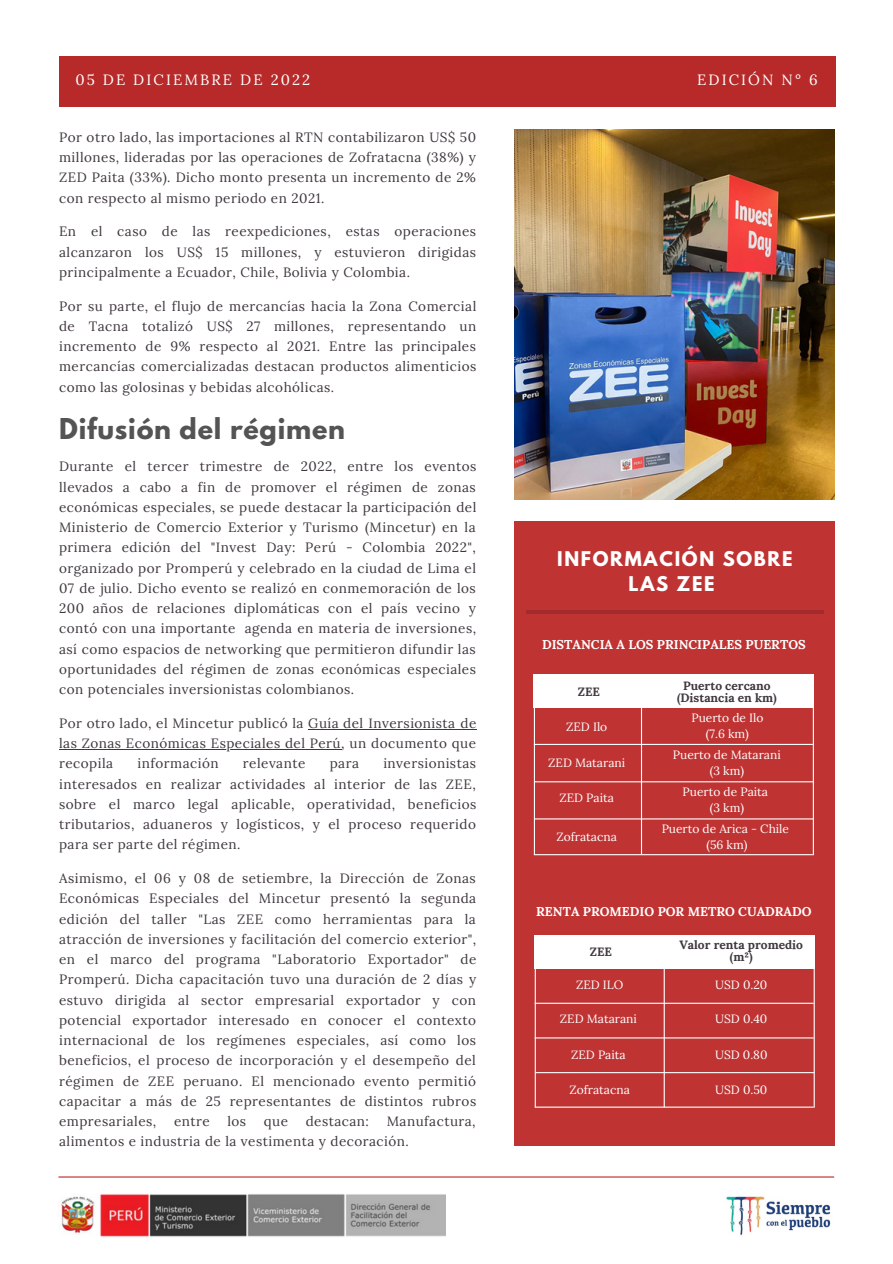
<style>
.page{position:relative;width:893px;height:1264px;background:#fff}
.page>*{position:absolute;margin:0;border:0;box-sizing:border-box;transform-origin:0 0}
.t1{font:700 25.5px "League Spartan";letter-spacing:.03em;color:#545454}
.t2{font:700 18px/24.8px "League Spartan";letter-spacing:.095em;color:#fff;text-align:center}
.t3{font:14.85px "Lora";letter-spacing:.14em;color:#fff}
.t4{font:13.5px/20.2px "Lora";letter-spacing:.035em;color:#3f363e;text-align:justify}
.t5{font:700 12.75px "Lora";color:#fff}
.t6{font:12px/16px "Lora";color:#fff;text-align:center}
.t7{font:700 12px/12px "Lora";color:#3f363e;text-align:center}
</style>
<div class="page">
<div style="left:59px;top:56px;width:776px;height:51px;background:#b82929"></div>
<hr style="left:59px;top:1176px;width:774px;height:1px;background:#b82929">
<img style="left:58px;top:1194px;width:387px;height:43px">
<img style="left:514px;top:129px;width:320px;height:370px">
<img style="left:726px;top:1196px;width:105px;height:39px">
<div style="left:514px;top:521px;width:320px;height:624px;background:#bf3333"></div>
<hr style="left:526px;top:610px;width:297px;height:4px;background:#a32b2b">
<div style="left:534px;top:935px;width:280px;height:34px;background:#fff"></div>
<hr style="left:534px;top:1002px;width:279px;height:1px;background:#fff">
<hr style="left:534px;top:1037px;width:279px;height:1px;background:#fff">
<hr style="left:535px;top:1072px;width:279px;height:1px;background:#fff">
<hr style="left:534px;top:1106px;width:279px;height:1px;background:#fff">
<hr style="left:813px;top:935px;width:1px;height:172px;background:#fff">
<hr style="left:663px;top:937px;width:1px;height:170px;background:#fff">
<hr style="left:534px;top:936px;width:2px;height:171px;background:#fff">
<hr style="left:534px;top:674px;width:1px;height:180px;background:#fff">
<div style="left:534px;top:674px;width:279px;height:34px;background:#fff"></div>
<hr style="left:534px;top:743px;width:278px;height:2px;background:#fff">
<hr style="left:534px;top:781px;width:279px;height:1px;background:#fff">
<hr style="left:534px;top:818px;width:279px;height:1px;background:#fff">
<hr style="left:534px;top:854px;width:278px;height:1px;background:#fff">
<hr style="left:812px;top:675px;width:1px;height:180px;background:#fff">
<hr style="left:641px;top:676px;width:1px;height:178px;background:#fff">
<hr style="left:308px;top:728px;width:35px;height:1px;background:#3f363e">
<hr style="left:343px;top:728px;width:134px;height:1px;background:#3f363e">
<hr style="left:59px;top:749px;width:282px;height:1px;background:#3f363e">
<p class="t3" style="left:75px;top:70px;width:236px">05 DE DICIEMBRE DE 2022</p>
<p class="t3" style="left:697px;top:70px;width:122px">EDICIÓN N° 6</p>
<p class="t4" style="left:59px;top:127px;width:418px">Por otro lado, las importaciones al RTN contabilizaron US$ 50 millones, lideradas por las operaciones de Zofratacna (38%) y ZED Paita (33%). Dicho monto presenta un incremento de 2% con respecto al mismo periodo en 2021.</p>
<p class="t4" style="left:59px;top:221px;width:418px">En el caso de las reexpediciones, estas operaciones alcanzaron los US$ 15 millones, y estuvieron dirigidas principalmente a Ecuador, Chile, Bolivia y Colombia.</p>
<p class="t4" style="left:59px;top:295px;width:418px">Por su parte, el flujo de mercancías hacia la Zona Comercial de Tacna totalizó US$ 27 millones, representando un incremento de 9% respecto al 2021. Entre las principales mercancías comercializadas destacan productos alimenticios como las golosinas y bebidas alcohólicas.</p>
<h1 class="t1" style="left:59px;top:415px;width:287px">Difusión del régimen</h1>
<p class="t4" style="left:59px;top:456px;width:419px">Durante el tercer trimestre de 2022, entre los eventos llevados a cabo a fin de promover el régimen de zonas económicas especiales, se puede destacar la participación del Ministerio de Comercio Exterior y Turismo (Mincetur) en la primera edición del "Invest Day: Perú - Colombia 2022", organizado por Promperú y celebrado en la ciudad de Lima el 07 de julio. Dicho evento se realizó en conmemoración de los 200 años de relaciones diplomáticas con el país vecino y contó con una importante agenda en materia de inversiones, así como espacios de networking que permitieron difundir las oportunidades del régimen de zonas económicas especiales con potenciales inversionistas colombianos.</p>
<p class="t4" style="left:59px;top:712px;width:419px">Por otro lado, el Mincetur publicó la Guía del Inversionista de las Zonas Económicas Especiales del Perú, un documento que recopila</p>
<p class="t4" style="left:137px;top:753px;width:83px">información</p>
<p class="t4" style="left:243px;top:753px;width:64px">relevante</p>
<p class="t4" style="left:330px;top:753px;width:31px">para</p>
<p class="t4" style="left:59px;top:753px;width:418px;text-indent:324px">inversionistas interesados en realizar actividades al interior de las ZEE, sobre el marco legal aplicable, operatividad, beneficios tributarios, aduaneros y logísticos, y el proceso requerido para ser parte del régimen.</p>
<p class="t4" style="left:59px;top:868px;width:419px">Asimismo, el 06 y 08 de setiembre, la Dirección de Zonas Económicas Especiales del Mincetur presentó la segunda edición del taller "Las ZEE como herramientas para la atracción de inversiones y facilitación del comercio exterior", en el marco del programa "Laboratorio Exportador" de Promperú. Dicha capacitación tuvo una duración de 2 días y estuvo dirigida al sector empresarial exportador y con potencial exportador interesado en conocer el contexto internacional de los regímenes especiales, así como los beneficios, el proceso de incorporación y el desempeño del régimen de ZEE peruano. El mencionado evento permitió capacitar a más de 25 representantes de distintos rubros empresariales,</p>
<p class="t4" style="left:59px;top:1110px;width:418px;text-indent:327px">Manufactura, alimentos e industria de la vestimenta y decoración.</p>
<p class="t4" style="left:174px;top:1110px;width:37px">entre</p>
<p class="t4" style="left:227px;top:1110px;width:20px">los</p>
<p class="t4" style="left:264px;top:1110px;width:26px">que</p>
<p class="t4" style="left:306px;top:1110px;width:65px">destacan:</p>
<h2 class="t2" style="left:557px;top:548px;width:237px">INFORMACIÓN SOBRE<br>LAS ZEE</h2>
<p class="t5" style="left:542px;top:636px;width:265px">DISTANCIA A LOS PRINCIPALES PUERTOS</p>
<p class="t7" style="left:577px;top:685px;width:24px">ZEE</p>
<p class="t7" style="left:677px;top:679px;width:101px">Puerto cercano (Distancia en km)</p>
<p class="t6" style="left:566px;top:719px;width:43px">ZED Ilo</p>
<p class="t6" style="left:548px;top:754px;width:78px">ZED Matarani</p>
<p class="t6" style="left:559px;top:789px;width:56px">ZED Paita</p>
<p class="t6" style="left:691px;top:709px;width:74px">Puerto de Ilo (7.6 km)</p>
<p class="t6" style="left:673px;top:746px;width:109px">Puerto de Matarani (3 km)</p>
<p class="t6" style="left:682px;top:783px;width:87px">Puerto de Paita (3 km)</p>
<p class="t6" style="left:556px;top:828px;width:62px">Zofratacna</p>
<p class="t6" style="left:661px;top:820px;width:129px">Puerto de Arica - Chile (56 km)</p>
<p class="t5" style="left:536px;top:903px;width:277px">RENTA PROMEDIO POR METRO CUADRADO</p>
<p class="t7" style="left:589px;top:945px;width:24px">ZEE</p>
<p class="t7" style="left:679px;top:938px;width:125px">Valor renta promedio (m²)</p>
<p class="t6" style="left:576px;top:976px;width:49px">ZED ILO</p>
<p class="t6" style="left:560px;top:1010px;width:78px">ZED Matarani</p>
<p class="t6" style="left:715px;top:976px;width:54px">USD 0.20</p>
<p class="t6" style="left:715px;top:1010px;width:54px">USD 0.40</p>
<p class="t6" style="left:571px;top:1047px;width:56px">ZED Paita</p>
<p class="t6" style="left:715px;top:1047px;width:54px">USD 0.80</p>
<p class="t6" style="left:569px;top:1081px;width:62px">Zofratacna</p>
<p class="t6" style="left:715px;top:1081px;width:54px">USD 0.50</p>
</div>
